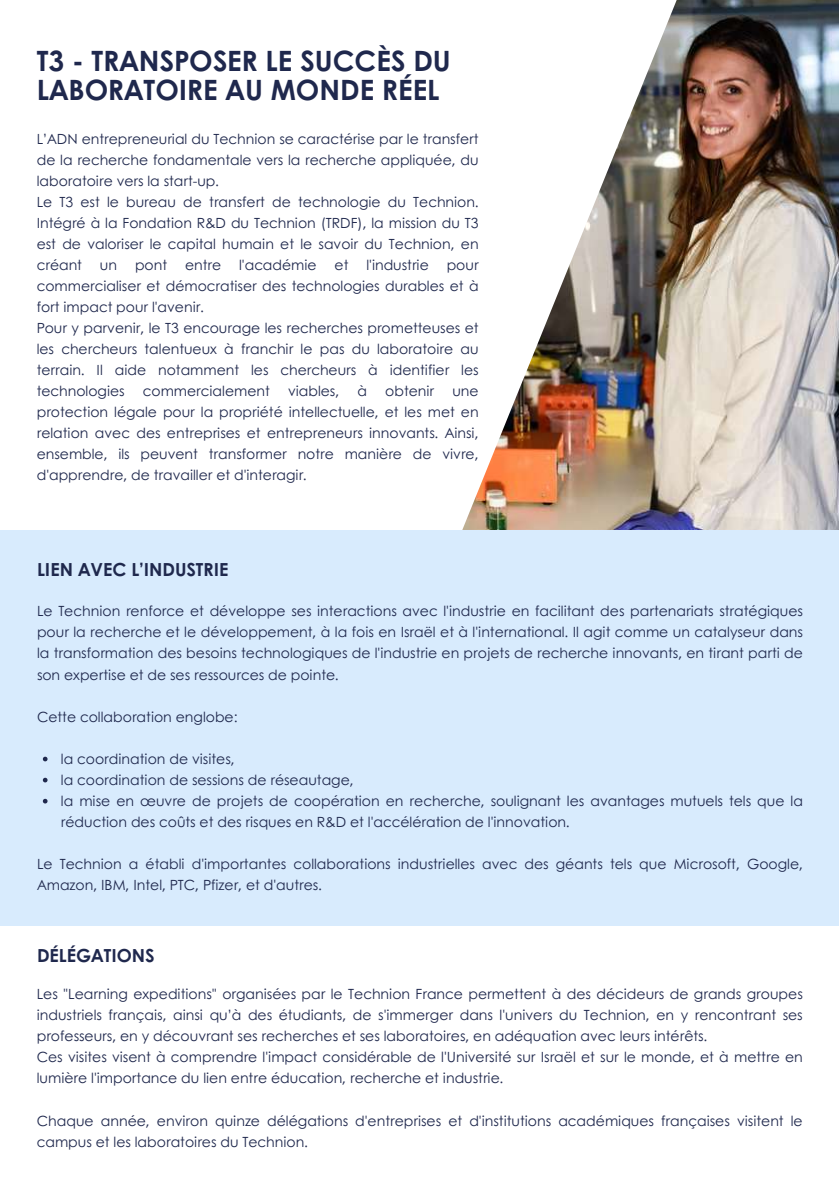
<style>
.page{position:relative;width:839px;height:1191px;background:#fff}
.page>*{position:absolute;margin:0;border:0;box-sizing:border-box;transform-origin:0 0}
.t1{font:700 28px/28.4px "Century Gothic";color:#1f284d}
.t2{font:700 18px "Century Gothic";color:#1f284d}
.t3{font:14px/21px "Century Gothic";color:#1f284d}
</style>
<div class="page">
<img style="left:462px;top:0;width:376px;height:530px">
<div style="left:0;top:530px;width:838px;height:396px;background:#d8ebfd"></div>
<svg style="left:43px;top:757px;width:5px;height:4px"></svg>
<svg style="left:43px;top:778px;width:5px;height:4px"></svg>
<svg style="left:43px;top:799px;width:5px;height:4px"></svg>
<h1 class="t1" style="left:37px;top:46px;width:415px">T3 - TRANSPOSER LE SUCCÈS DU<br>LABORATOIRE AU MONDE RÉEL</h1>
<p class="t3" style="left:37px;top:127px;width:443px">L’ADN entrepreneurial du Technion se caractérise par le transfert de la recherche fondamentale vers la recherche appliquée, du laboratoire vers la start-up.<br>Le T3 est le bureau de transfert de technologie du Technion.<br>Intégré à la Fondation R&amp;D du Technion (TRDF), la mission du T3 est de valoriser le capital humain et le savoir du Technion, en créant</p>
<p class="t3" style="left:100px;top:253px;width:19px">un</p>
<p class="t3" style="left:135px;top:253px;width:34px">pont</p>
<p class="t3" style="left:185px;top:253px;width:38px">entre</p>
<p class="t3" style="left:239px;top:253px;width:79px">l'académie</p>
<p class="t3" style="left:334px;top:253px;width:15px">et</p>
<p class="t3" style="left:366px;top:253px;width:64px">l'industrie</p>
<p class="t3" style="left:37px;top:253px;width:443px;text-indent:410px">pour commercialiser et démocratiser des technologies durables et à fort impact pour l'avenir.<br>Pour y parvenir, le T3 encourage les recherches prometteuses et les chercheurs talentueux à franchir le pas du laboratoire au terrain. Il aide notamment les chercheurs à identifier les technologies</p>
<p class="t3" style="left:143px;top:379px;width:128px">commercialement</p>
<p class="t3" style="left:288px;top:379px;width:53px">viables,</p>
<p class="t3" style="left:357px;top:379px;width:11px">à</p>
<p class="t3" style="left:385px;top:379px;width:50px">obtenir</p>
<p class="t3" style="left:37px;top:379px;width:443px;text-align:justify;text-indent:415px">une protection légale pour la propriété intellectuelle, et les met en relation avec des entreprises et entrepreneurs innovants. Ainsi, ensemble, ils peuvent transformer notre manière de vivre, d'apprendre, de travailler et d'interagir.</p>
<p class="t2" style="left:37px;top:556px;width:193px">LIEN AVEC L’INDUSTRIE</p>
<p class="t3" style="left:37px;top:600px;width:767px;text-align:justify">Le Technion renforce et développe ses interactions avec l'industrie en facilitant des partenariats stratégiques pour la recherche et le développement, à la fois en Israël et à l'international. Il agit comme un catalyseur dans la transformation des besoins technologiques de l'industrie en projets de recherche innovants, en tirant parti de son expertise et de ses ressources de pointe.</p>
<p class="t3" style="left:37px;top:705px;width:202px">Cette collaboration englobe:</p>
<p class="t3" style="left:61px;top:748px;width:743px">la coordination de visites,<br>la coordination de sessions de réseautage,<br>la mise en œuvre de projets de coopération en recherche, soulignant les avantages mutuels tels que la réduction des coûts et des risques en R&amp;D et l'accélération de l'innovation.</p>
<p class="t3" style="left:37px;top:853px;width:767px">Le Technion a établi d'importantes collaborations industrielles avec des géants tels que Microsoft, Google,<br>Amazon, IBM, Intel, PTC, Pfizer, et d'autres.</p>
<p class="t2" style="left:37px;top:942px;width:119px">DÉLÉGATIONS</p>
<p class="t3" style="left:37px;top:983px;width:767px">Les "Learning expeditions" organisées par le Technion France permettent à des décideurs de grands groupes industriels français, ainsi qu’à des étudiants, de s'immerger dans l'univers du Technion, en y rencontrant ses professeurs, en y découvrant ses recherches et ses laboratoires, en adéquation avec leurs intérêts.<br>Ces visites visent à comprendre l'impact considérable de l'Université sur Israël et sur le monde, et à mettre en lumière l'importance du lien entre éducation, recherche et industrie.</p>
<p class="t3" style="left:37px;top:1109px;width:767px">Chaque année, environ quinze délégations d'entreprises et d'institutions académiques françaises visitent le campus et les laboratoires du Technion.</p>
</div>
